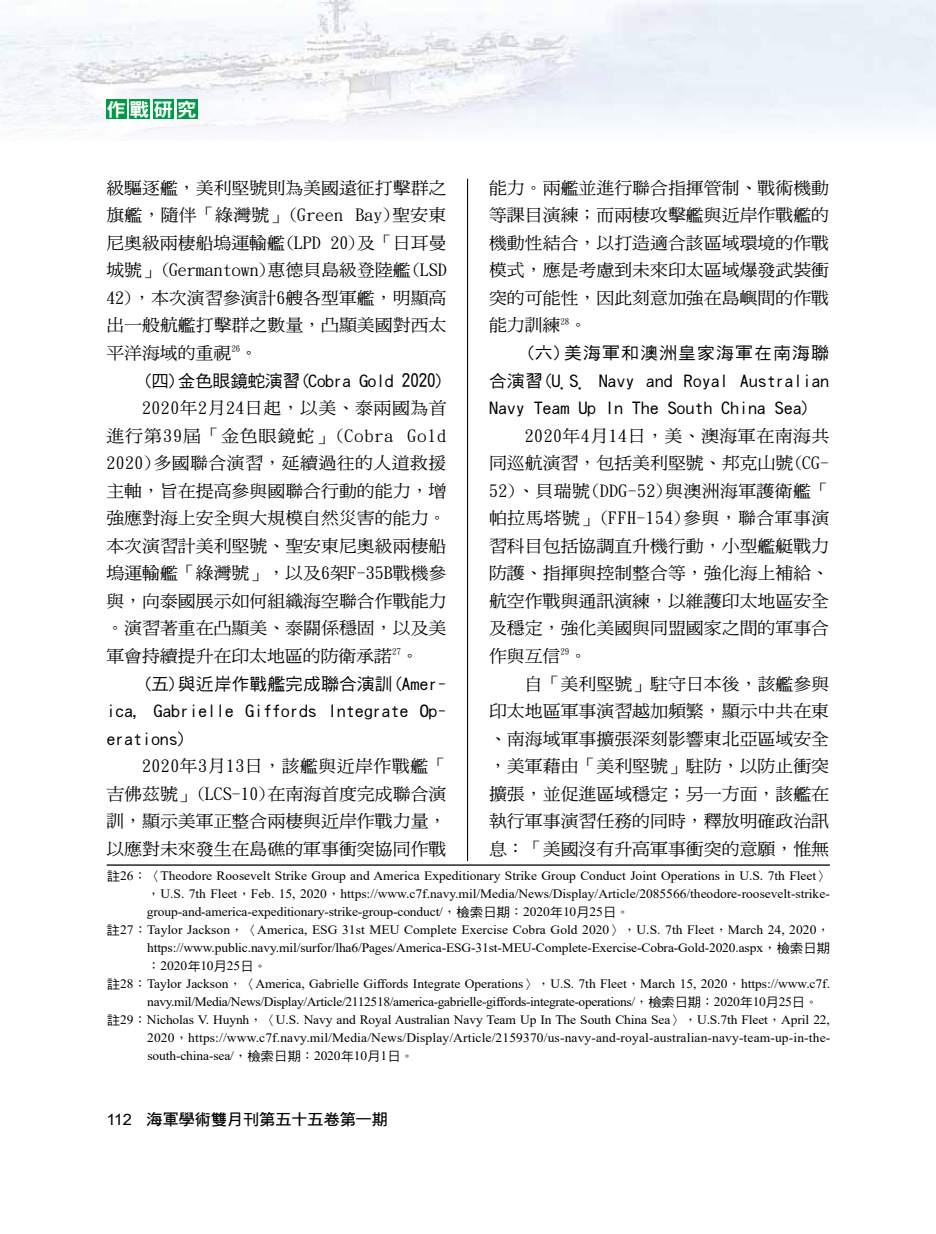
<style>
.page{position:relative;width:936px;height:1234px;background:#fff}
.page>*{position:absolute;margin:0;border:0;box-sizing:border-box;transform-origin:0 0}
.t1{font:18.6px "DFN Hei XB HK BF";color:#fff;scale:1.05 1}
.t2{font:16.95px/27.5px "DF Ming Md HK BF";color:#000;text-align:justify;scale:1.05 1}
.t3{font:16.95px/27.5px "DF Hei Md HK BF";color:#000;text-align:justify;scale:1.05 1}
.t4{font:16.95px "DF Hei Md HK BF";letter-spacing:-.025em;color:#000;scale:1.05 1}
.t5{font:15.6px "DF Hei Bd HK BF";letter-spacing:-.025em;color:#000;scale:1.05 1}
.t6{font:12.9px "Times New Roman";letter-spacing:-.005em;color:#000;scale:1.05 1}
.t7{font:12.9px "Times New Roman";letter-spacing:-.025em;color:#000;scale:1.05 1}
.s1{font-family:"DF Hei Md HK BF"}
.s2{font-family:"DF Kai Shu SB Estd BF"}
.s3{font-family:"Arial"}
</style>
<div class="page">
<img style="left:0;top:0;width:935px;height:131px">
<hr style="left:467px;top:179px;width:1px;height:871px;background:#000">
<div style="left:106px;top:99px;width:20px;height:20px;background:#094"></div>
<div style="left:130px;top:99px;width:20px;height:20px;background:#094"></div>
<div style="left:153px;top:99px;width:21px;height:20px;background:#094"></div>
<div style="left:177px;top:99px;width:20px;height:20px;background:#094"></div>
<div style="left:107px;top:860px;width:722px;height:204px;background:#fff"></div>
<hr style="left:107px;top:864px;width:722px;height:1px;background:#000">
<h1 class="t1" style="left:106px;top:100px;width:88px">作戰研究</h1>
<h2 class="t2" style="left:489px;top:174px;width:325px">能力。兩艦並進行聯合指揮管制、戰術機動等課目演練；而兩棲攻擊艦與近岸作戰艦的機動性結合，以打造適合該區域環境的作戰模式，應是考慮到未來印太區域爆發武裝衝突的可能性，因此刻意加強在島嶼間的作戰能力訓練<sup>28</sup>。</h2>
<h2 class="t3" style="left:489px;top:339px;width:325px;text-indent:36px">(六)美海軍和澳洲皇家海軍在南海聯合演習(U.S. Navy and Royal Australian Navy Team Up In The South China Sea)</h2>
<h2 class="t2" style="left:489px;top:421px;width:325px;text-indent:36px">2020年4月14日，美、澳海軍在南海共同巡航演習，包括美利堅號、邦克山號(CG-52)、貝瑞號(DDG-52)與澳洲海軍護衛艦「帕拉馬塔號」(FFH-154)參與，聯合軍事演習科目包括協調直升機行動，小型艦艇戰力防護、指揮與控制整合等，強化海上補給、航空作戰與通訊演練，以維護印太地區安全及穩定，強化美國與同盟國家之間的軍事合作與互信<sup>29</sup>。</h2>
<h2 class="t2" style="left:489px;top:669px;width:325px;text-indent:36px">自「美利堅號」駐守日本後，該艦參與印太地區軍事演習越加頻繁，顯示中共在東、南海域軍事擴張深刻影響東北亞區域安全，美軍藉由「美利堅號」駐防，以防止衝突擴張，並促進區域穩定；另一方面，該艦在執行軍事演習任務的同時，釋放明確政治訊息：「美國沒有升高軍事衝突的意願，惟無</h2>
<p class="t6" style="left:107px;top:866px;width:690px"><span class="s1">註</span>26<span class="s2">：〈</span>Theodore Roosevelt Strike Group and America Expeditionary Strike Group Conduct Joint Operations in U.S. 7th Fleet<span class="s2">〉</span></p>
<p class="t6" style="left:147px;top:884px;width:651px"><span class="s2">，</span>U.S. 7th Fleet<span class="s2">，</span>Feb. 15, 2020<span class="s2">，</span>https://www.c7f.navy.mil/Media/News/Display/Article/2085566/theodore-roosevelt-strike-</p>
<p class="t6" style="left:147px;top:902px;width:461px">group-and-america-expeditionary-strike-group-conduct/<span class="s2">，</span><span class="s1">檢索日期</span><span class="s2">：</span>2020<span class="s1">年</span>10<span class="s1">月</span>25<span class="s1">日</span><span class="s2">。</span></p>
<p class="t6" style="left:107px;top:920px;width:690px"><span class="s1">註</span>27<span class="s2">：</span>Taylor Jackson<span class="s2">，〈</span>America, ESG 31st MEU Complete Exercise Cobra Gold 2020<span class="s2">〉，</span>U.S. 7th Fleet<span class="s2">，</span>March 24, 2020<span class="s2">，</span></p>
<p class="t6" style="left:147px;top:938px;width:651px">https://www.public.navy.mil/surfor/lha6/Pages/America-ESG-31st-MEU-Complete-Exercise-Cobra-Gold-2020.aspx<span class="s2">，</span><span class="s1">檢索日期</span></p>
<p class="t6" style="left:147px;top:956px;width:116px"><span class="s2">：</span>2020<span class="s1">年</span>10<span class="s1">月</span>25<span class="s1">日</span><span class="s2">。</span></p>
<p class="t6" style="left:107px;top:974px;width:690px"><span class="s1">註</span>28<span class="s2">：</span>Taylor Jackson<span class="s2">，〈</span>America, Gabrielle Giffords Integrate Operations<span class="s2">〉，</span>U.S. 7th Fleet<span class="s2">，</span>March 15, 2020<span class="s2">，</span>https://www.c7f.</p>
<p class="t7" style="left:147px;top:992px;width:640px">navy.mil/Media/News/Display/Article/2112518/america-gabrielle-giffords-integrate-operations/<span class="s2">，</span><span class="s1">檢索日期</span><span class="s2">：</span>2020<span class="s1">年</span>10<span class="s1">月</span>25<span class="s1">日</span><span class="s2">。</span></p>
<p class="t6" style="left:107px;top:1010px;width:690px"><span class="s1">註</span>29<span class="s2">：</span>Nicholas V. Huynh<span class="s2">，〈</span>U.S. Navy and Royal Australian Navy Team Up In The South China Sea<span class="s2">〉，</span>U.S.7th Fleet<span class="s2">，</span>April 22,</p>
<p class="t6" style="left:147px;top:1028px;width:652px">2020<span class="s2">，</span>https://www.c7f.navy.mil/Media/News/Display/Article/2159370/us-navy-and-royal-australian-navy-team-up-in-the-</p>
<p class="t6" style="left:147px;top:1046px;width:255px">south-china-sea/<span class="s2">，</span><span class="s1">檢索日期</span><span class="s2">：</span>2020<span class="s1">年</span>10<span class="s1">月</span>1<span class="s1">日</span><span class="s2">。</span></p>
<h2 class="t2" style="left:106px;top:174px;width:325px">級驅逐艦，美利堅號則為美國遠征打擊群之旗艦，隨伴「綠灣號」(Green Bay)聖安東尼奧級兩棲船塢運輸艦(LPD 20)及「日耳曼城號」(Germantown)惠德貝島級登陸艦(LSD 42)，本次演習參演計6艘各型軍艦，明顯高出一般航艦打擊群之數量，凸顯美國對西太平洋海域的重視<sup>26</sup>。</h2>
<h2 class="t4" style="left:142px;top:372px;width:289px">(四)金色眼鏡蛇演習(Cobra Gold 2020)</h2>
<p class="t2" style="left:106px;top:394px;width:325px;text-indent:36px">2020年2月24日起，以美、泰兩國為首進行第39屆「金色眼鏡蛇」(Cobra Gold 2020)多國聯合演習，延續過往的人道救援主軸，旨在提高參與國聯合行動的能力，增強應對海上安全與大規模自然災害的能力。本次演習計美利堅號、聖安東尼奧級兩棲船塢運輸艦「綠灣號」，以及6架F-35B戰機參與，向泰國展示如何組織海空聯合作戰能力。演習著重在凸顯美、泰關係穩固，以及美軍會持續提升在印太地區的防衛承諾<sup>27</sup>。</p>
<h2 class="t3" style="left:106px;top:669px;width:325px;text-indent:36px">(五)與近岸作戰艦完成聯合演訓(Amer&shy;ica, Gabrielle Giffords Integrate Op&shy;erations)</h2>
<h2 class="t2" style="left:106px;top:752px;width:325px;text-indent:36px">2020年3月13日，該艦與近岸作戰艦「吉佛茲號」(LCS-10)在南海首度完成聯合演訓，顯示美軍正整合兩棲與近岸作戰力量，以應對未來發生在島礁的軍事衝突協同作戰</h2>
<p class="t5" style="left:106px;top:1111px;width:270px"><span class="s3">112</span> 海軍學術雙月刊第五十五卷第一期</p>
</div>
